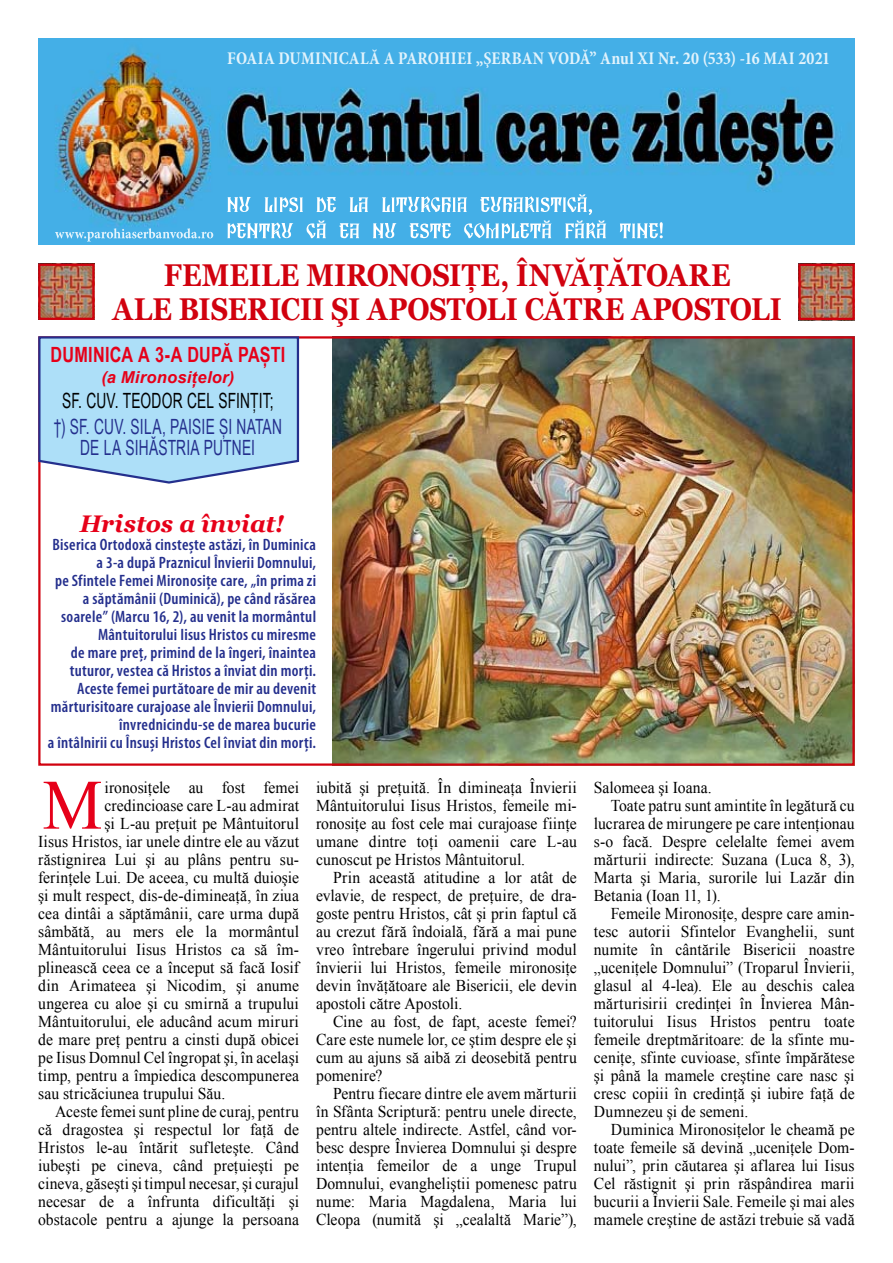
<style>
.page{position:relative;width:893px;height:1263px;background:#fff}
.page>*{position:absolute;margin:0;border:0;box-sizing:border-box;transform-origin:0 0}
.t1{font:70.8px "Times New Roman";color:#e60019;scale:.95 1}
.t2{font:700 31.5px/34.5px "Georgia";color:#d1010e;text-align:center;scale:.86 1}
.t3{font:italic 700 24px "Georgia";letter-spacing:-.005em;color:#e60019}
.t4{font:21px/21px "Arial Narrow";letter-spacing:.01em;color:#242f8d;text-align:center;scale:.8 1}
.t5{font:21px "Arial Narrow";letter-spacing:.01em;color:#000;scale:.8 1}
.t6{font:700 21px "Arial Narrow";letter-spacing:.01em;color:#e60019;scale:.94 1}
.t7{font:700 condensed 18px "Minion Pro";letter-spacing:.015em;color:#e2f3fc;scale:.95 1}
.t8{font:16.5px/18px "Times New Roman";letter-spacing:.005em;color:#000;text-align:justify;scale:.95 1}
.t9{font:600 condensed 16.5px/18px "Myriad Pro";letter-spacing:.015em;color:#242f8d;text-align:right}
.t10{font:italic 700 16.5px "Arial";letter-spacing:.015em;color:#e60019}
</style>
<div class="page">
<img style="left:333px;top:339px;width:519px;height:424px">
<img style="left:41px;top:267px;width:51px;height:50px">
<div style="left:38px;top:264px;width:57px;height:56px;border:2px solid #d1010e"></div>
<img style="left:801px;top:267px;width:51px;height:50px">
<div style="left:798px;top:264px;width:57px;height:56px;border:2px solid #d1010e"></div>
<img style="left:38px;top:38px;width:817px;height:206px">
<svg style="left:55px;top:228px;width:158px;height:14px;background:#67beeb"></svg>
<svg style="left:227px;top:194px;width:436px;height:44px;background:#6dc0ec"></svg>
<svg style="left:38px;top:336px;width:262px;height:149px;background:#aed9f3"></svg>
<p class="t7" style="left:227px;top:47px;width:636px">FOAIA DUMINICALĂ A PAROHIEI „ŞERBAN VODĂ” Anul XI Nr. 20 (533) -16 MAI 2021</p>
<h2 class="t2" style="left:112px;top:258px;width:780px">FEMEILE MIRONOSIŢE, ÎNVĂŢĂTOARE<br>ALE BISERICII ŞI APOSTOLI CĂTRE APOSTOLI</h2>
<p class="t6" style="left:51px;top:339px;width:251px">DUMINICA A 3-A DUPĂ PAȘTI</p>
<p class="t10" style="left:102px;top:367px;width:134px">(a Mironosiţelor)</p>
<p class="t5" style="left:62px;top:386px;width:266px">SF. CUV. TEODOR CEL SFINȚIT;</p>
<p class="t4" style="left:54px;top:415px;width:287px">†) SF. CUV. SILA, PAISIE ȘI NATAN<br>DE LA SIHĂSTRIA PUTNEI</p>
<h3 class="t3" style="left:80px;top:510px;width:206px">Hristos a înviat!</h3>
<p class="t9" style="left:48px;top:535px;width:270px">Biserica Ortodoxă cinstește astăzi, în Duminica a 3-a după Praznicul Învierii Domnului,<br>pe Sfintele Femei Mironosițe care, „în prima zi a săptămânii (Duminică), pe când răsărea soarele” (Marcu 16, 2), au venit la mormântul Mântuitorului Iisus Hristos cu miresme<br>de mare preț, primind de la îngeri, înaintea tuturor, vestea că Hristos a înviat din morți.<br>Aceste femei purtătoare de mir au devenit mărturisitoare curajoase ale Învierii Domnului, învrednicindu-se de marea bucurie<br>a întâlnirii cu Însuși Hristos Cel înviat din morți.</p>
<h1 class="t1" style="left:43px;top:757px;width:65px">M</h1>
<p class="t8" style="left:104px;top:778px;width:206px">ironosiţele au fost femei</p>
<p class="t8" style="left:104px;top:796px;width:206px">credincioase care L-au admirat</p>
<p class="t8" style="left:104px;top:814px;width:206px">şi L-au preţuit pe Mântuitorul</p>
<p class="t8" style="left:38px;top:832px;width:276px">Iisus Hristos, iar unele dintre ele au văzut</p>
<p class="t8" style="left:38px;top:850px;width:276px">răstignirea Lui şi au plâns pentru su-</p>
<p class="t8" style="left:38px;top:868px;width:276px">ferinţele Lui. De aceea, cu multă duioşie</p>
<p class="t8" style="left:38px;top:886px;width:276px">şi mult respect, dis-de-dimineaţă, în ziua</p>
<p class="t8" style="left:38px;top:904px;width:276px">cea dintâi a săptămânii, care urma după</p>
<p class="t8" style="left:38px;top:922px;width:276px">sâmbătă, au mers ele la mormântul</p>
<p class="t8" style="left:38px;top:940px;width:276px">Mântuitorului Iisus Hristos ca să îm-</p>
<p class="t8" style="left:38px;top:958px;width:276px">plinească ceea ce a început să facă Iosif</p>
<p class="t8" style="left:38px;top:976px;width:276px">din Arimateea şi Nicodim, şi anume</p>
<p class="t8" style="left:38px;top:994px;width:276px">ungerea cu aloe şi cu smirnă a trupului</p>
<p class="t8" style="left:38px;top:1012px;width:276px">Mântuitorului, ele aducând acum miruri</p>
<p class="t8" style="left:38px;top:1030px;width:276px">de mare preţ pentru a cinsti după obicei</p>
<p class="t8" style="left:38px;top:1048px;width:276px">pe Iisus Domnul Cel îngropat şi, în acelaşi</p>
<p class="t8" style="left:38px;top:1066px;width:276px">timp, pentru a împiedica descompunerea</p>
<p class="t8" style="left:38px;top:1084px;width:198px">sau stricăciunea trupului Său.</p>
<p class="t8" style="left:55px;top:1102px;width:258px">Aceste femei sunt pline de curaj, pentru</p>
<p class="t8" style="left:38px;top:1120px;width:276px">că dragostea şi respectul lor faţă de</p>
<p class="t8" style="left:38px;top:1138px;width:276px">Hristos le-au întărit sufleteşte. Când</p>
<p class="t8" style="left:38px;top:1156px;width:276px">iubeşti pe cineva, când preţuieşti pe</p>
<p class="t8" style="left:38px;top:1174px;width:276px">cineva, găseşti şi timpul necesar, şi curajul</p>
<p class="t8" style="left:38px;top:1192px;width:276px">necesar de a înfrunta dificultăţi şi</p>
<p class="t8" style="left:38px;top:1210px;width:276px">obstacole pentru a ajunge la persoana</p>
<p class="t8" style="left:316px;top:778px;width:276px">iubită şi preţuită. În dimineaţa Învierii Mântuitorului Iisus Hristos, femeile mi&shy;ronosiţe au fost cele mai curajoase fiinţe umane dintre toţi oamenii care L‑au cunoscut pe Hristos Mântuitorul.</p>
<p class="t8" style="left:316px;top:868px;width:276px;text-indent:17px">Prin această atitudine a lor atât de evlavie, de respect, de preţuire, de dra&shy;goste pentru Hristos, cât şi prin faptul că au crezut fără îndoială, fără a mai pune vreo întrebare îngerului privind modul învierii lui Hristos, femeile mironosiţe devin învăţătoare ale Bisericii, ele devin apostoli către Apostoli.</p>
<p class="t8" style="left:316px;top:1012px;width:276px;text-indent:17px">Cine au fost, de fapt, aceste femei?<br>Care este numele lor, ce ştim despre ele şi cum au ajuns să aibă zi deosebită pentru pomenire?</p>
<p class="t8" style="left:316px;top:1084px;width:276px;text-indent:17px">Pentru fiecare dintre ele avem mărturii în Sfânta Scriptură: pentru unele directe, pentru altele indirecte. Astfel, când vor&shy;besc despre Învierea Domnului şi despre intenţia femeilor de a unge Trupul Domnului, evangheliştii pomenesc patru nume: Maria Magdalena, Maria lui Cleopa (numită şi „cealaltă Marie”),</p>
<p class="t8" style="left:594px;top:778px;width:126px">Salomeea şi Ioana.</p>
<p class="t8" style="left:611px;top:796px;width:258px">Toate patru sunt amintite în legătură cu</p>
<p class="t8" style="left:594px;top:814px;width:276px">lucrarea de mirungere pe care intenţionau</p>
<p class="t8" style="left:594px;top:832px;width:276px">s-o facă. Despre celelalte femei avem</p>
<p class="t8" style="left:594px;top:850px;width:276px">mărturii indirecte: Suzana (Luca 8, 3),</p>
<p class="t8" style="left:594px;top:868px;width:276px">Marta şi Maria, surorile lui Lazăr din</p>
<p class="t8" style="left:594px;top:886px;width:135px">Betania (Ioan 11, 1).</p>
<p class="t8" style="left:611px;top:904px;width:258px">Femeile Mironosiţe, despre care amin-</p>
<p class="t8" style="left:594px;top:922px;width:276px">tesc autorii Sfintelor Evanghelii, sunt</p>
<p class="t8" style="left:594px;top:940px;width:276px">numite în cântările Bisericii noastre</p>
<p class="t8" style="left:594px;top:958px;width:276px">„uceniţele Domnului” (Troparul Învierii,</p>
<p class="t8" style="left:594px;top:976px;width:276px">glasul al 4-lea). Ele au deschis calea</p>
<p class="t8" style="left:594px;top:994px;width:276px">mărturisirii credinţei în Învierea Mân-</p>
<p class="t8" style="left:594px;top:1012px;width:276px">tuitorului Iisus Hristos pentru toate</p>
<p class="t8" style="left:594px;top:1030px;width:276px">femeile dreptmăritoare: de la sfinte mu-</p>
<p class="t8" style="left:594px;top:1048px;width:276px">ceniţe, sfinte cuvioase, sfinte împărătese</p>
<p class="t8" style="left:594px;top:1066px;width:276px">şi până la mamele creştine care nasc şi</p>
<p class="t8" style="left:594px;top:1084px;width:276px">cresc copiii în credinţă şi iubire faţă de</p>
<p class="t8" style="left:594px;top:1102px;width:164px">Dumnezeu şi de semeni.</p>
<p class="t8" style="left:611px;top:1120px;width:258px">Duminica Mironosiţelor le cheamă pe</p>
<p class="t8" style="left:594px;top:1138px;width:276px">toate femeile să devină „uceniţele Dom-</p>
<p class="t8" style="left:594px;top:1156px;width:276px">nului”, prin căutarea şi aflarea lui Iisus</p>
<p class="t8" style="left:594px;top:1174px;width:276px">Cel răstignit şi prin răspândirea marii</p>
<p class="t8" style="left:594px;top:1192px;width:276px">bucurii a Învierii Sale. Femeile şi mai ales</p>
<p class="t8" style="left:594px;top:1210px;width:276px">mamele creştine de astăzi trebuie să vadă</p>
</div>
